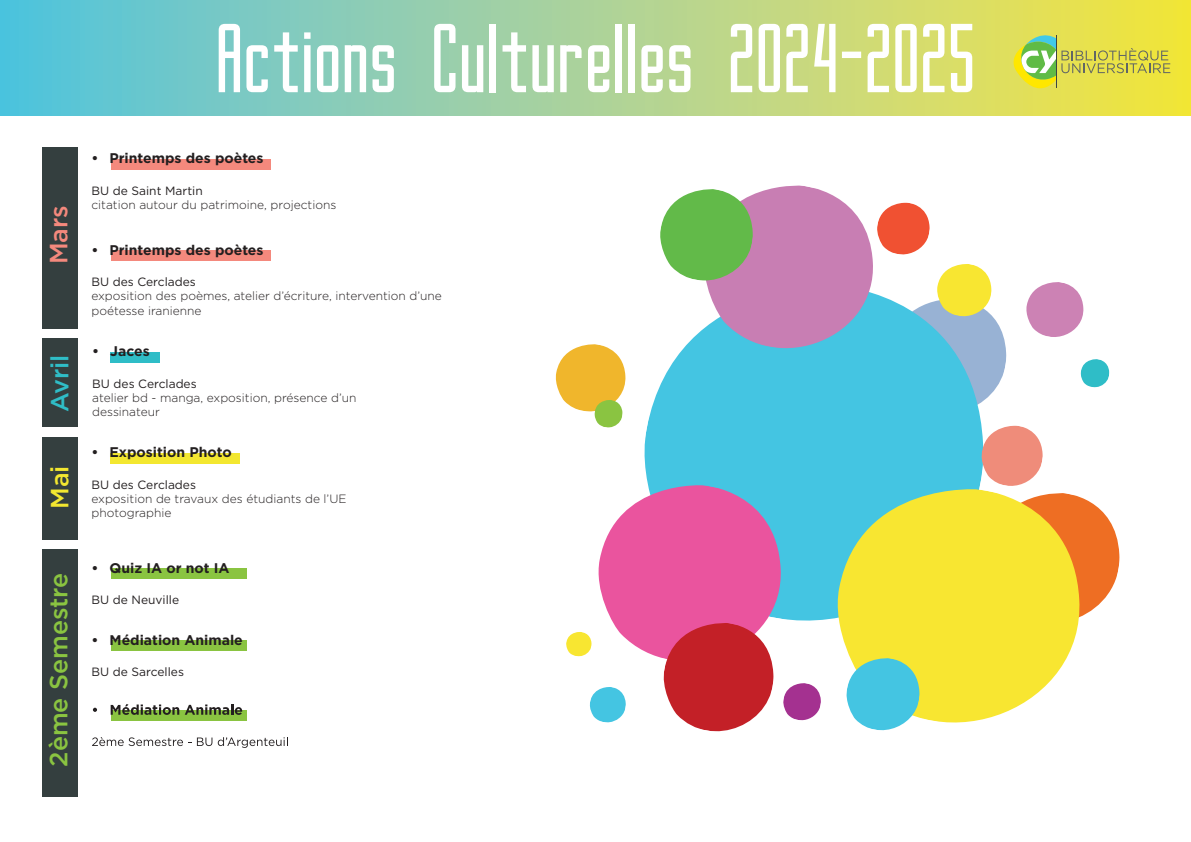
<style>
.page{position:relative;width:1191px;height:842px;background:#fff}
.page>*{position:absolute;margin:0;border:0;box-sizing:border-box;transform-origin:0 0}
.t1{font:500 25px "Gotham";color:#8ac441}
.t2{font:500 25px "Gotham";color:#f4897d}
.t3{font:500 25px "Gotham";color:#f3e730}
.t4{font:500 24.8px "Gotham";color:#2fbdc7}
.t5{font:700 14px "Gotham";color:#231f20}
.t6{font:300 12px/14.4px "Gotham";color:#231f20}
.t7{font:12px "Gotham";color:#231f20}
</style>
<div class="page">
<div style="left:111px;top:250px;width:159px;height:10px;background:#f4897d"></div>
<div style="left:111px;top:159px;width:159px;height:10px;background:#f4897d"></div>
<div style="left:42px;top:147px;width:36px;height:182px;background:#343f3f"></div>
<div style="left:42px;top:549px;width:36px;height:247px;background:#343f3f"></div>
<div style="left:42px;top:338px;width:36px;height:89px;background:#343f3f"></div>
<div style="left:110px;top:352px;width:50px;height:10px;background:#2fbdc7"></div>
<div style="left:42px;top:437px;width:36px;height:103px;background:#343f3f"></div>
<div style="left:111px;top:453px;width:129px;height:11px;background:#f3e730"></div>
<div style="left:111px;top:568px;width:136px;height:11px;background:#8ac441"></div>
<div style="left:111px;top:640px;width:136px;height:11px;background:#8ac441"></div>
<div style="left:111px;top:710px;width:136px;height:11px;background:#8ac441"></div>
<svg style="left:93px;top:708px;width:4px;height:4px"></svg>
<svg style="left:111px;top:704px;width:68px;height:11px"></svg>
<svg style="left:185px;top:704px;width:57px;height:11px"></svg>
<svg style="left:92px;top:737px;width:99px;height:9px"></svg>
<svg style="left:197px;top:737px;width:15px;height:9px"></svg>
<svg style="left:218px;top:737px;width:70px;height:11px"></svg>
<svg style="left:555px;top:185px;width:565px;height:547px"></svg>
<svg style="left:0;top:0;width:1191px;height:116px;background:#a2d29b"></svg>
<svg style="left:1011px;top:34px;width:159px;height:54px;background:#d0d551"></svg>
<svg style="left:219px;top:24px;width:21px;height:68px"></svg>
<svg style="left:246px;top:45px;width:22px;height:47px"></svg>
<svg style="left:274px;top:32px;width:24px;height:60px"></svg>
<svg style="left:304px;top:32px;width:6px;height:60px"></svg>
<svg style="left:317px;top:45px;width:21px;height:47px"></svg>
<svg style="left:345px;top:45px;width:21px;height:47px"></svg>
<svg style="left:372px;top:45px;width:22px;height:47px"></svg>
<svg style="left:434px;top:24px;width:21px;height:68px"></svg>
<svg style="left:462px;top:45px;width:21px;height:47px"></svg>
<div style="left:490px;top:24px;width:6px;height:68px;background:#fff"></div>
<svg style="left:502px;top:32px;width:24px;height:60px"></svg>
<svg style="left:532px;top:45px;width:22px;height:47px"></svg>
<svg style="left:560px;top:45px;width:21px;height:47px"></svg>
<svg style="left:588px;top:45px;width:21px;height:47px"></svg>
<div style="left:616px;top:24px;width:6px;height:68px;background:#fff"></div>
<div style="left:628px;top:24px;width:7px;height:68px;background:#fff"></div>
<svg style="left:641px;top:45px;width:22px;height:47px"></svg>
<svg style="left:669px;top:45px;width:21px;height:47px"></svg>
<svg style="left:731px;top:24px;width:21px;height:68px"></svg>
<svg style="left:758px;top:24px;width:22px;height:68px"></svg>
<svg style="left:786px;top:24px;width:21px;height:68px"></svg>
<svg style="left:814px;top:24px;width:21px;height:68px"></svg>
<div style="left:842px;top:52px;width:19px;height:6px;background:#fff"></div>
<svg style="left:867px;top:24px;width:22px;height:68px"></svg>
<svg style="left:895px;top:24px;width:21px;height:68px"></svg>
<svg style="left:923px;top:24px;width:21px;height:68px"></svg>
<svg style="left:951px;top:24px;width:21px;height:68px"></svg>
<h1 class="t2" style="left:42px;top:264px;width:61px;rotate:-90deg">Mars</h1>
<h2 class="t4" style="left:44px;top:412px;width:59px;rotate:-90deg">Avril</h2>
<h1 class="t3" style="left:43px;top:509px;width:45px;rotate:-90deg">Mai</h1>
<h1 class="t1" style="left:42px;top:767px;width:196px;rotate:-90deg">2ème Semestre</h1>
<p class="t5" style="left:91px;top:149px;width:174px">• Printemps des poètes</p>
<p class="t7" style="left:91px;top:183px;width:113px">BU de Saint Martin</p>
<p class="t6" style="left:91px;top:197px;width:246px">citation autour du patrimoine, projections</p>
<p class="t5" style="left:91px;top:240px;width:174px">• Printemps des poètes</p>
<p class="t7" style="left:91px;top:274px;width:106px">BU des Cerclades</p>
<p class="t6" style="left:91px;top:288px;width:352px">exposition des poèmes, atelier d’écriture, intervention d’une poétesse iranienne</p>
<p class="t5" style="left:92px;top:342px;width:59px">• Jaces</p>
<p class="t7" style="left:92px;top:376px;width:106px">BU des Cerclades</p>
<p class="t6" style="left:92px;top:390px;width:266px">atelier bd - manga, exposition, présence d’un dessinateur</p>
<p class="t5" style="left:92px;top:443px;width:142px">• Exposition Photo</p>
<p class="t7" style="left:92px;top:477px;width:106px">BU des Cerclades</p>
<p class="t6" style="left:92px;top:491px;width:256px">exposition de travaux des étudiants de l’UE photographie</p>
<p class="t5" style="left:92px;top:559px;width:140px">• Quiz IA or not IA</p>
<p class="t7" style="left:92px;top:592px;width:89px">BU de Neuville</p>
<p class="t5" style="left:92px;top:630px;width:153px">• Médiation Animale</p>
<p class="t7" style="left:92px;top:664px;width:94px">BU de Sarcelles</p>
</div>
